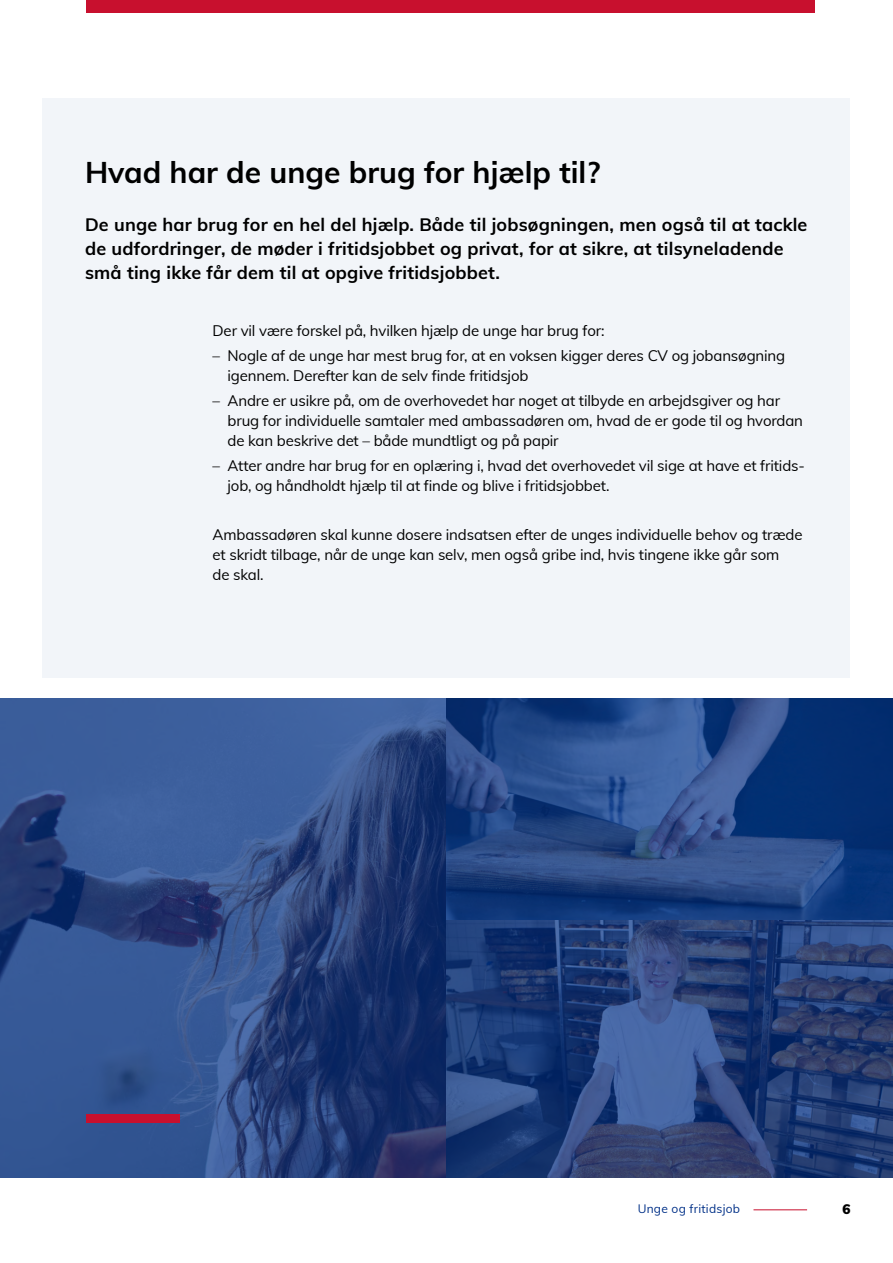
<style>
.page{position:relative;width:893px;height:1263px;background:#fff}
.page>*{position:absolute;margin:0;border:0;box-sizing:border-box;transform-origin:0 0}
.t1{font:700 30px "Muli";color:#000}
.t2{font:700 18px/24px "Muli";letter-spacing:.01em;color:#000}
.t3{font:15px/20.2px "Muli";letter-spacing:-.01em;color:#000}
.t4{font:900 13.5px "Muli";color:#000}
.t5{font:12px "Muli";letter-spacing:.02em;color:#003087}
</style>
<div class="page">
<hr style="left:753px;top:1209px;width:54px;height:1px;background:#c8102e">
<div style="left:43px;top:98px;width:807px;height:579px;background:#f2f5f9"></div>
<div style="left:86px;top:0;width:728px;height:13px;background:#c8102e"></div>
<svg style="left:0;top:699px;width:893px;height:479px;background:#294782"></svg>
<div style="left:86px;top:1114px;width:93px;height:9px;background:#c8102e"></div>
<h3 class="t1" style="left:85px;top:151px;width:517px">Hvad har de unge brug for hjælp til?</h3>
<p class="t2" style="left:85px;top:211px;width:724px">De unge har brug for en hel del hjælp. Både til jobsøgningen, men også til at tackle de udfordringer, de møder i fritidsjobbet og privat, for at sikre, at tilsyneladende små ting ikke får dem til at opgive fritidsjobbet.</p>
<p class="t3" style="left:213px;top:320px;width:394px">Der vil være forskel på, hvilken hjælp de unge har brug for:</p>
<p class="t3" style="left:228px;top:345px;width:559px;text-indent:-15px">– Nogle af de unge har mest brug for, at en voksen kigger deres CV og jobansøgning igennem. Derefter kan de selv finde fritidsjob</p>
<p class="t3" style="left:228px;top:389px;width:577px;text-indent:-15px">– Andre er usikre på, om de overhovedet har noget at tilbyde en arbejdsgiver og har brug for individuelle samtaler med ambassadøren om, hvad de er gode til og hvordan de kan beskrive det – både mundtligt og på papir</p>
<p class="t3" style="left:228px;top:454px;width:579px;text-indent:-15px">– Atter andre har brug for en oplæring i, hvad det overhovedet vil sige at have et fritids&shy;job, og håndholdt hjælp til at finde og blive i fritidsjobbet.</p>
<p class="t3" style="left:213px;top:524px;width:591px">Ambassadøren skal kunne dosere indsatsen efter de unges individuelle behov og træde et skridt tilbage, når de unge kan selv, men også gribe ind, hvis tingene ikke går som<br>de skal.</p>
<p class="t5" style="left:638px;top:1199px;width:104px">Unge og fritidsjob</p>
<p class="t4" style="left:842px;top:1199px;width:10px">6</p>
</div>
